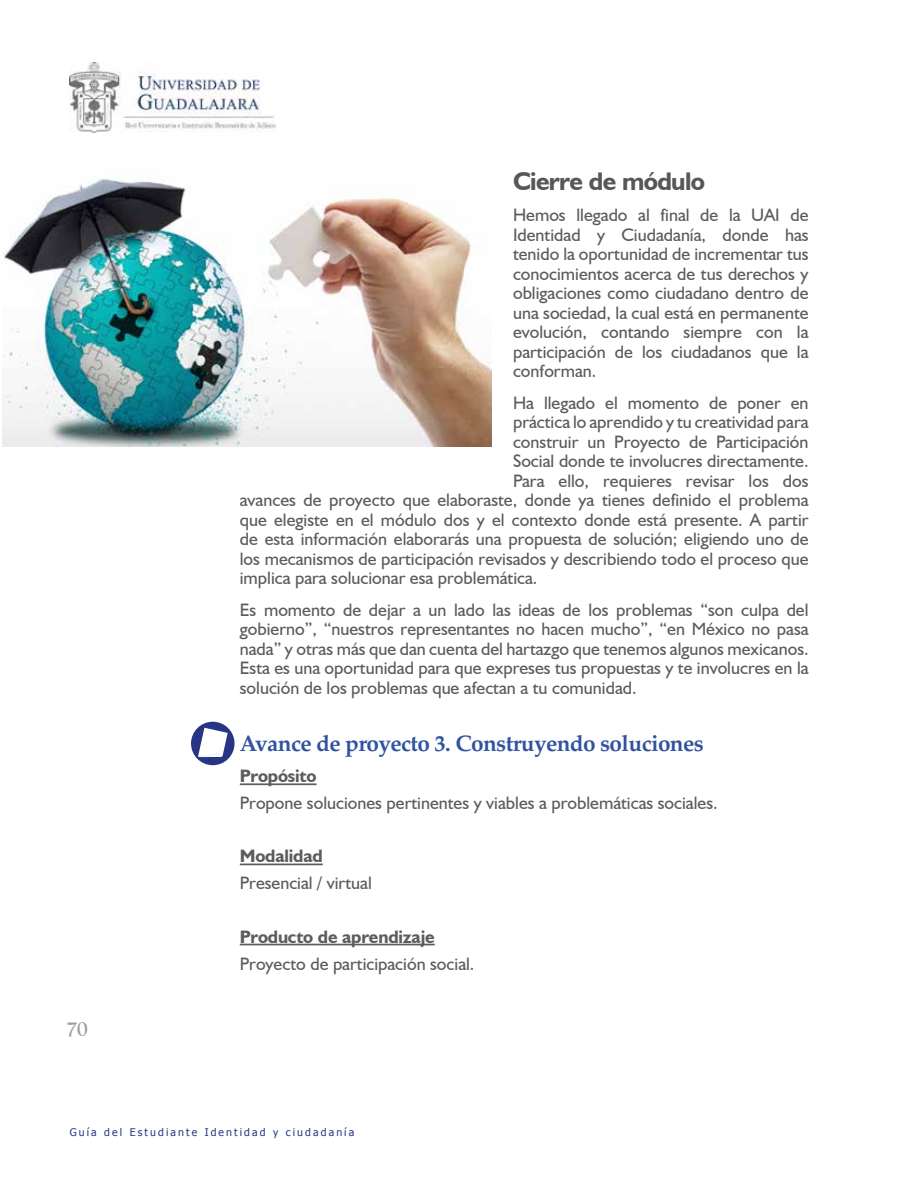
<style>
.page{position:relative;width:915px;height:1191px;background:#fff}
.page>*{position:absolute;margin:0;border:0;box-sizing:border-box;transform-origin:0 0}
.t1{font:700 25.5px "Humanist 521 BT";letter-spacing:-.025em;color:#575756}
.t2{font:700 22.5px "Palatino";letter-spacing:-.025em;color:#3052a0}
.t3{font:700 21px "Californian FB";color:#9d9d9c}
.t4{font:18px/19.5px "Humanist 521 BT";color:#5c5c5b;text-align:justify}
.t5{font:700 18px "Humanist 521 BT";letter-spacing:-.01em;color:#5c5c5c}
.t6{font:10.5px "Tahoma";letter-spacing:.2em;color:#273684}
</style>
<div class="page">
<img style="left:70px;top:63px;width:205px;height:70px">
<hr style="left:240px;top:783px;width:76px;height:2px;background:#5c5c5c">
<hr style="left:240px;top:863px;width:82px;height:2px;background:#5c5c5c">
<hr style="left:240px;top:943px;width:194px;height:2px;background:#5c5c5c">
<img style="left:2px;top:178px;width:489px;height:268px">
<div style="left:191px;top:721px;width:43px;height:44px;background:#273684;border-radius:50%"></div>
<svg style="left:198px;top:727px;width:29px;height:30px"></svg>
<p class="t3" style="left:67px;top:1017px;width:23px">70</p>
<h1 class="t1" style="left:513px;top:165px;width:193px">Cierre de módulo</h1>
<p class="t4" style="left:513px;top:205px;width:297px">Hemos llegado al final de la UAI de Identidad y Ciudadanía, donde has tenido la oportunidad de incrementar tus conocimientos acerca de tus derechos y obligaciones como ciudadano dentro de una sociedad, la cual está en permanente evolución, contando siempre con la participación de los ciudadanos que la conforman.</p>
<p class="t4" style="left:513px;top:392px;width:297px">Ha llegado el momento de poner en</p>
<p class="t4" style="left:513px;top:412px;width:297px">práctica lo aprendido y tu creatividad para</p>
<p class="t4" style="left:513px;top:431px;width:297px">construir un Proyecto de Participación</p>
<p class="t4" style="left:513px;top:451px;width:297px">Social donde te involucres directamente.</p>
<p class="t4" style="left:513px;top:470px;width:297px">Para ello, requieres revisar los dos</p>
<p class="t4" style="left:240px;top:490px;width:570px">avances de proyecto que elaboraste, donde ya tienes definido el problema</p>
<p class="t4" style="left:240px;top:509px;width:570px">que elegiste en el módulo dos y el contexto donde está presente. A partir</p>
<p class="t4" style="left:240px;top:529px;width:570px">de esta información elaborarás una propuesta de solución; eligiendo uno de</p>
<p class="t4" style="left:240px;top:548px;width:570px">los mecanismos de participación revisados y describiendo todo el proceso que</p>
<p class="t4" style="left:240px;top:568px;width:299px">implica para solucionar esa problemática.</p>
<p class="t4" style="left:240px;top:599px;width:570px">Es momento de dejar a un lado las ideas de los problemas “son culpa del gobierno”, “nuestros representantes no hacen mucho”, “en México no pasa nada” y otras más que dan cuenta del hartazgo que tenemos algunos mexicanos.<br>Esta es una oportunidad para que expreses tus propuestas y te involucres en la solución de los problemas que afectan a tu comunidad.</p>
<p class="t2" style="left:240px;top:724px;width:465px">Avance de proyecto 3. Construyendo soluciones</p>
<p class="t5" style="left:240px;top:765px;width:78px">Propósito</p>
<p class="t4" style="left:240px;top:793px;width:479px">Propone soluciones pertinentes y viables a problemáticas sociales.</p>
<p class="t5" style="left:240px;top:845px;width:84px">Modalidad</p>
<p class="t4" style="left:240px;top:873px;width:133px">Presencial / virtual</p>
<p class="t5" style="left:240px;top:925px;width:196px">Producto de aprendizaje</p>
<p class="t4" style="left:240px;top:953px;width:236px">Proyecto de participación social.</p>
<p class="t6" style="left:70px;top:1125px;width:286px">Guía del Estudiante Identidad y ciudadanía</p>
</div>
